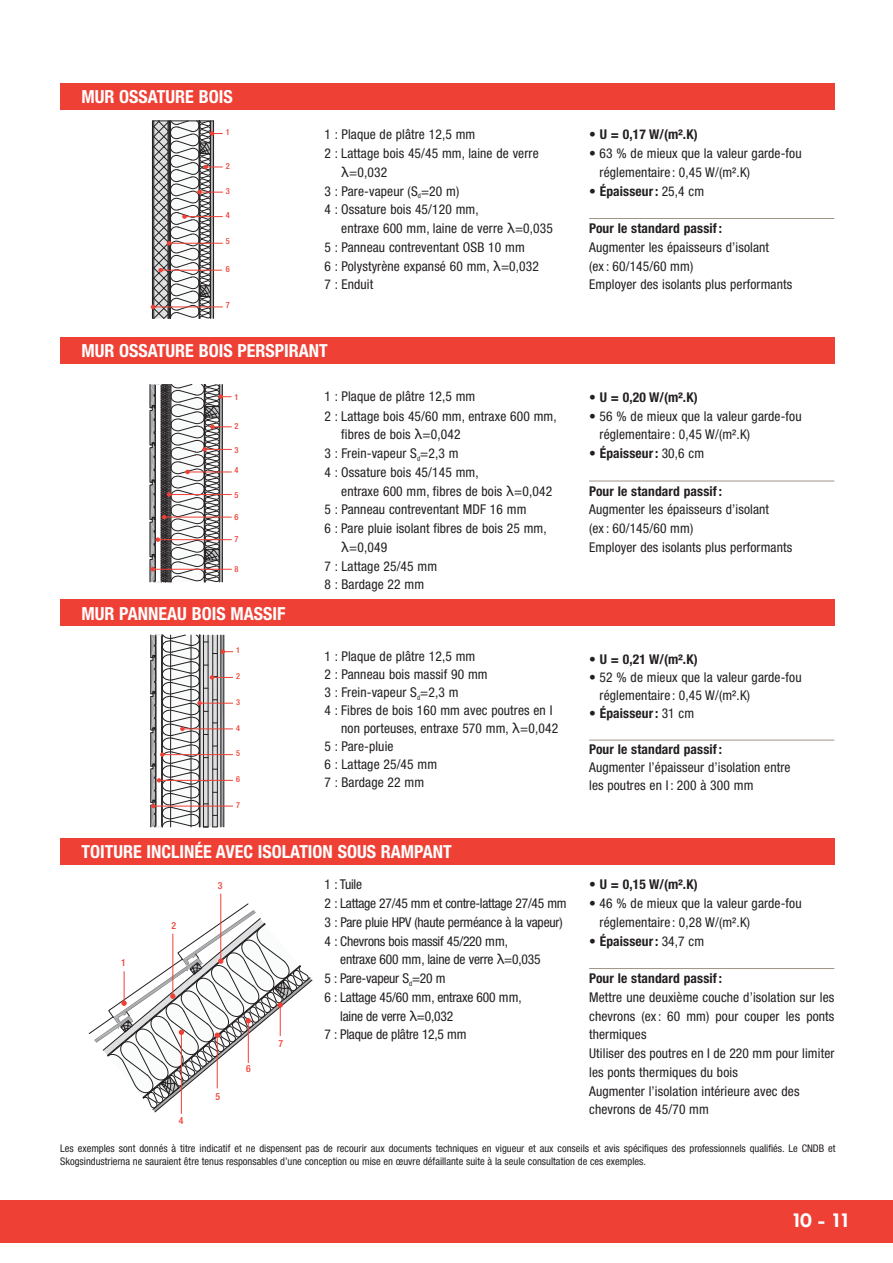
<style>
.page{position:relative;width:893px;height:1263px;background:#fff}
.page>*{position:absolute;margin:0;border:0;box-sizing:border-box;transform-origin:0 0}
.t1{font:600 18.75px "Limerick";color:#fff}
.t2{font:700 condensed 18px "Helvetica Neue";color:#fff}
.t3{font:condensed 13.5px/18.8px "Helvetica Neue";letter-spacing:.01em;color:#231f20}
.t4{font:700 condensed 13.5px "Helvetica Neue";letter-spacing:.01em;color:#231f20}
.t5{font:condensed 13.5px "Helvetica Neue";letter-spacing:-.015em;color:#231f20}
.t6{font:condensed 13.5px "Helvetica Neue";letter-spacing:-.02em;color:#231f20}
.t7{font:condensed 10.5px/13.5px "Helvetica Neue";color:#231f20}
.t8{font:500 condensed 9.75px "Helvetica Neue";color:#ef4035}
.t9{font:500 condensed 8.4px "Helvetica Neue";color:#ef4035}
.t10{font:500 condensed 8.1px "Helvetica Neue";color:#ef4035}
.s1{font-family:"Lucida Grande";font-stretch:normal}
.s2{font-weight:400}
</style>
<div class="page">
<div style="left:0;top:1200px;width:893px;height:42px;background:#ef4035"></div>
<hr style="left:589px;top:218px;width:245px;height:1px;background:#9f9486">
<svg style="left:151px;top:120px;width:72px;height:199px"></svg>
<hr style="left:153px;top:307px;width:70px;height:1px;background:#ef4035">
<div style="left:60px;top:84px;width:774px;height:26px;background:#ef4035"></div>
<hr style="left:589px;top:481px;width:245px;height:1px;background:#9f9486">
<svg style="left:150px;top:384px;width:82px;height:199px"></svg>
<hr style="left:158px;top:539px;width:74px;height:1px;background:#ef4035">
<div style="left:60px;top:338px;width:774px;height:26px;background:#ef4035"></div>
<hr style="left:589px;top:740px;width:245px;height:1px;background:#9f9486">
<svg style="left:150px;top:634px;width:83px;height:194px"></svg>
<hr style="left:153px;top:806px;width:80px;height:1px;background:#ef4035">
<div style="left:60px;top:600px;width:774px;height:26px;background:#ef4035"></div>
<hr style="left:589px;top:968px;width:245px;height:1px;background:#9f9486">
<hr style="left:220px;top:894px;width:1px;height:67px;background:#ef4035">
<hr style="left:181px;top:1032px;width:1px;height:82px;background:#ef4035">
<svg style="left:88px;top:903px;width:225px;height:210px"></svg>
<hr style="left:280px;top:1005px;width:1px;height:31px;background:#ef4035">
<div style="left:60px;top:838px;width:774px;height:26px;background:#ef4035"></div>
<h2 class="t2" style="left:81px;top:90px;width:153px">MUR OSSATURE BOIS</h2>
<p class="t9" style="left:226px;top:127px;width:6px">1</p>
<p class="t9" style="left:226px;top:161px;width:6px">2</p>
<p class="t9" style="left:226px;top:186px;width:6px">3</p>
<p class="t9" style="left:226px;top:210px;width:6px">4</p>
<p class="t9" style="left:226px;top:236px;width:6px">5</p>
<p class="t9" style="left:226px;top:264px;width:6px">6</p>
<p class="t9" style="left:226px;top:300px;width:6px">7</p>
<p class="t3" style="left:324px;top:126px;width:152px">1 : Plaque de plâtre 12,5 mm</p>
<p class="t3" style="left:324px;top:145px;width:216px">2 : Lattage bois 45/45 mm, laine de verre</p>
<p class="t3" style="left:341px;top:164px;width:47px"><span class="s1">λ</span>=0,032</p>
<p class="t3" style="left:324px;top:183px;width:136px">3 : Pare-vapeur (S<sub>d</sub>=20 m)</p>
<p class="t3" style="left:324px;top:201px;width:156px">4 : Ossature bois 45/120 mm,</p>
<p class="t3" style="left:341px;top:220px;width:213px">entraxe 600 mm, laine de verre <span class="s1">λ</span>=0,035</p>
<p class="t3" style="left:324px;top:239px;width:202px">5 : Panneau contreventant OSB 10 mm</p>
<p class="t3" style="left:324px;top:258px;width:216px">6 : Polystyrène expansé 60 mm, <span class="s1">λ</span>=0,032</p>
<p class="t3" style="left:324px;top:276px;width:50px">7 : Enduit</p>
<h2 class="t2" style="left:81px;top:345px;width:248px">MUR OSSATURE BOIS PERSPIRANT</h2>
<p class="t9" style="left:234px;top:392px;width:6px">1</p>
<p class="t9" style="left:234px;top:421px;width:6px">2</p>
<p class="t9" style="left:234px;top:445px;width:6px">3</p>
<p class="t9" style="left:234px;top:465px;width:6px">4</p>
<p class="t9" style="left:234px;top:490px;width:6px">5</p>
<p class="t9" style="left:234px;top:512px;width:6px">6</p>
<p class="t9" style="left:234px;top:534px;width:6px">7</p>
<p class="t9" style="left:234px;top:564px;width:6px">8</p>
<h2 class="t2" style="left:81px;top:607px;width:205px">MUR PANNEAU BOIS MASSIF</h2>
<p class="t10" style="left:236px;top:645px;width:5px">1</p>
<p class="t10" style="left:236px;top:671px;width:5px">2</p>
<p class="t10" style="left:236px;top:697px;width:5px">3</p>
<p class="t10" style="left:236px;top:723px;width:5px">4</p>
<p class="t10" style="left:236px;top:749px;width:5px">5</p>
<p class="t10" style="left:236px;top:774px;width:5px">6</p>
<p class="t10" style="left:236px;top:800px;width:5px">7</p>
<p class="t3" style="left:324px;top:389px;width:152px">1 : Plaque de plâtre 12,5 mm</p>
<p class="t3" style="left:324px;top:408px;width:234px">2 : Lattage bois 45/60 mm, entraxe 600 mm,</p>
<p class="t3" style="left:341px;top:426px;width:121px">fibres de bois <span class="s1">λ</span>=0,042</p>
<p class="t3" style="left:324px;top:445px;width:135px">3 : Frein-vapeur S<sub>d</sub>=2,3 m</p>
<p class="t3" style="left:324px;top:464px;width:156px">4 : Ossature bois 45/145 mm,</p>
<p class="t3" style="left:341px;top:483px;width:212px">entraxe 600 mm, fibres de bois <span class="s1">λ</span>=0,042</p>
<p class="t3" style="left:324px;top:501px;width:203px">5 : Panneau contreventant MDF 16 mm</p>
<p class="t3" style="left:324px;top:520px;width:224px">6 : Pare pluie isolant fibres de bois 25 mm,</p>
<p class="t3" style="left:341px;top:539px;width:47px"><span class="s1">λ</span>=0,049</p>
<p class="t3" style="left:324px;top:558px;width:114px">7 : Lattage 25/45 mm</p>
<p class="t3" style="left:324px;top:576px;width:101px">8 : Bardage 22 mm</p>
<p class="t3" style="left:324px;top:648px;width:152px">1 : Plaque de plâtre 12,5 mm</p>
<p class="t3" style="left:324px;top:666px;width:165px">2 : Panneau bois massif 90 mm</p>
<p class="t3" style="left:324px;top:684px;width:135px">3 : Frein-vapeur S<sub>d</sub>=2,3 m</p>
<p class="t3" style="left:324px;top:702px;width:229px">4 : Fibres de bois 160 mm avec poutres en I</p>
<p class="t3" style="left:341px;top:720px;width:218px">non porteuses, entraxe 570 mm, <span class="s1">λ</span>=0,042</p>
<p class="t3" style="left:324px;top:738px;width:71px">5 : Pare-pluie</p>
<p class="t3" style="left:324px;top:756px;width:114px">6 : Lattage 25/45 mm</p>
<p class="t3" style="left:324px;top:774px;width:101px">7 : Bardage 22 mm</p>
<h2 class="t2" style="left:81px;top:845px;width:372px">TOITURE INCLINÉE AVEC ISOLATION SOUS RAMPANT</h2>
<p class="t8" style="left:121px;top:956px;width:6px">1</p>
<p class="t8" style="left:171px;top:920px;width:6px">2</p>
<p class="t8" style="left:218px;top:880px;width:6px">3</p>
<p class="t8" style="left:179px;top:1115px;width:6px">4</p>
<p class="t8" style="left:216px;top:1091px;width:6px">5</p>
<p class="t8" style="left:246px;top:1063px;width:6px">6</p>
<p class="t8" style="left:278px;top:1038px;width:6px">7</p>
<p class="t3" style="left:324px;top:876px;width:39px">1 : Tuile</p>
<p class="t6" style="left:324px;top:899px;width:243px">2 : Lattage 27/45 mm et contre-lattage 27/45 mm</p>
<p class="t5" style="left:324px;top:917px;width:239px">3 : Pare pluie HPV (haute perméance à la vapeur)</p>
<p class="t5" style="left:324px;top:936px;width:185px">4 : Chevrons bois massif 45/220 mm,</p>
<p class="t5" style="left:340px;top:955px;width:202px">entraxe 600 mm, laine de verre <span class="s1">λ</span>=0,035</p>
<p class="t5" style="left:324px;top:974px;width:123px">5 : Pare-vapeur S<sub>d</sub>=20 m</p>
<p class="t5" style="left:324px;top:992px;width:199px">6 : Lattage 45/60 mm, entraxe 600 mm,</p>
<p class="t5" style="left:340px;top:1011px;width:115px">laine de verre <span class="s1">λ</span>=0,032</p>
<p class="t5" style="left:324px;top:1030px;width:144px">7 : Plaque de plâtre 12,5 mm</p>
<p class="t4" style="left:589px;top:130px;width:110px">• U = 0,17 W/(m².K)</p>
<p class="t3" style="left:599px;top:145px;width:203px;text-indent:-11px">• 63 % de mieux que la valeur garde-fou réglementaire : 0,45 W/(m².K)</p>
<p class="t4" style="left:589px;top:186px;width:117px">• Épaisseur : <span class="s2">25,4 cm</span></p>
<p class="t4" style="left:589px;top:224px;width:134px">Pour le standard passif :</p>
<p class="t3" style="left:589px;top:239px;width:205px">Augmenter les épaisseurs d’isolant<br>(ex : 60/145/60 mm)<br>Employer des isolants plus performants</p>
<p class="t4" style="left:589px;top:392px;width:110px">• U = 0,20 W/(m².K)</p>
<p class="t3" style="left:599px;top:408px;width:203px;text-indent:-11px">• 56 % de mieux que la valeur garde-fou réglementaire : 0,45 W/(m².K)</p>
<p class="t4" style="left:589px;top:449px;width:117px">• Épaisseur : <span class="s2">30,6 cm</span></p>
<p class="t4" style="left:589px;top:486px;width:134px">Pour le standard passif :</p>
<p class="t3" style="left:589px;top:501px;width:205px">Augmenter les épaisseurs d’isolant<br>(ex : 60/145/60 mm)<br>Employer des isolants plus performants</p>
<p class="t4" style="left:589px;top:655px;width:110px">• U = 0,21 W/(m².K)</p>
<p class="t3" style="left:599px;top:670px;width:203px;line-height:18px;text-indent:-11px">• 52 % de mieux que la valeur garde-fou réglementaire : 0,45 W/(m².K)</p>
<p class="t4" style="left:589px;top:709px;width:107px">• Épaisseur : <span class="s2">31 cm</span></p>
<p class="t4" style="left:589px;top:745px;width:134px">Pour le standard passif :</p>
<p class="t3" style="left:589px;top:760px;width:203px;line-height:18px">Augmenter l’épaisseur d’isolation entre les poutres en I : 200 à 300 mm</p>
<p class="t4" style="left:589px;top:880px;width:110px">• U = 0,15 W/(m².K)</p>
<p class="t3" style="left:599px;top:895px;width:203px;text-indent:-11px">• 46 % de mieux que la valeur garde-fou réglementaire : 0,28 W/(m².K)</p>
<p class="t4" style="left:589px;top:936px;width:117px">• Épaisseur : <span class="s2">34,7 cm</span></p>
<p class="t4" style="left:589px;top:974px;width:134px">Pour le standard passif :</p>
<p class="t3" style="left:589px;top:989px;width:247px">Mettre une deuxième couche d’isolation sur les chevrons (ex : 60 mm) pour couper les ponts thermiques<br>Utiliser des poutres en I de 220 mm pour limiter les ponts thermiques du bois<br>Augmenter l’isolation intérieure avec des chevrons de 45/70 mm</p>
<p class="t7" style="left:60px;top:1142px;width:777px">Les exemples sont donnés à titre indicatif et ne dispensent pas de recourir aux documents techniques en vigueur et aux conseils et avis spécifiques des professionnels qualifiés. Le CNDB et<br>Skogsindustrierna ne sauraient être tenus responsables d’une conception ou mise en œuvre défaillante suite à la seule consultation de ces exemples.</p>
<h1 class="t1" style="left:791px;top:1212px;width:62px">10 - 11</h1>
</div>
